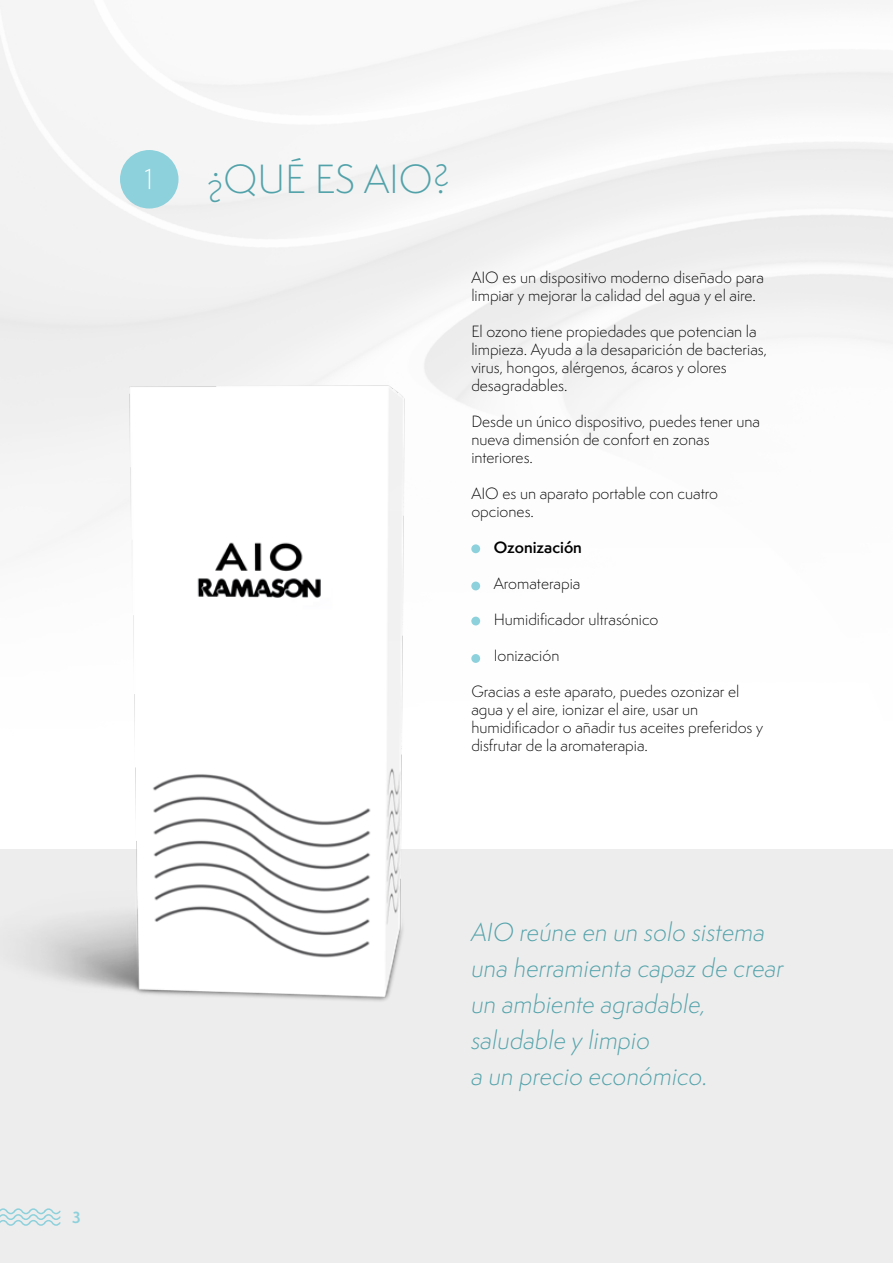
<style>
.page{position:relative;width:893px;height:1263px;background:#fff}
.page>*{position:absolute;margin:0;border:0;box-sizing:border-box;transform-origin:0 0}
.t1{font:300 37.5px "Semplicita Pro";color:#52a2aa}
.t2{font:300 26.4px "Semplicita Pro";color:#fff}
.t3{font:italic 300 24px/36px "Semplicita Pro";color:#52a2aa}
.t4{font:300 15px/18px "Semplicita Pro";color:#000}
.t5{font:600 15px "Semplicita Pro";color:#000}
.t6{font:700 15px "Semplicita Pro";color:#8dd1dc}
</style>
<div class="page">
<div style="left:0;top:850px;width:893px;height:413px;background:#ededed"></div>
<div style="left:120px;top:150px;width:59px;height:58px;background:#8dd1dc;border-radius:50%"></div>
<div style="left:471px;top:544px;width:9px;height:9px;background:#8dd1dc;border-radius:50%"></div>
<div style="left:471px;top:582px;width:9px;height:8px;background:#8dd1dc;border-radius:50%"></div>
<div style="left:471px;top:617px;width:9px;height:8px;background:#8dd1dc;border-radius:50%"></div>
<div style="left:471px;top:654px;width:9px;height:9px;background:#8dd1dc;border-radius:50%"></div>
<img style="left:0;top:371px;width:433px;height:630px">
<svg style="left:0;top:1208px;width:61px;height:18px"></svg>
<h2 class="t2" style="left:144px;top:161px;width:10px">1</h2>
<h1 class="t1" style="left:206px;top:154px;width:245px">¿QUÉ ES AIO?</h1>
<p class="t4" style="left:471px;top:268px;width:294px">AIO es un dispositivo moderno diseñado para limpiar y mejorar la calidad del agua y el aire.</p>
<p class="t4" style="left:471px;top:322px;width:297px">El ozono tiene propiedades que potencian la limpieza. Ayuda a la desaparición de bacterias, virus, hongos, alérgenos, ácaros y olores desagradables.</p>
<p class="t4" style="left:471px;top:412px;width:290px">Desde un único dispositivo, puedes tener una nueva dimensión de confort en zonas interiores.</p>
<p class="t4" style="left:471px;top:484px;width:248px">AIO es un aparato portable con cuatro opciones.</p>
<p class="t5" style="left:494px;top:536px;width:90px">Ozonización</p>
<p class="t4" style="left:494px;top:574px;width:88px">Aromaterapia</p>
<p class="t4" style="left:494px;top:610px;width:166px">Humidificador ultrasónico</p>
<p class="t4" style="left:494px;top:646px;width:67px">Ionización</p>
<p class="t4" style="left:471px;top:682px;width:293px">Gracias a este aparato, puedes ozonizar el agua y el aire, ionizar el aire, usar un humidificador o añadir tus aceites preferidos y disfrutar de la aromaterapia.</p>
<p class="t6" style="left:72px;top:1206px;width:10px">3</p>
<h3 class="t3" style="left:471px;top:914px;width:314px">AIO reúne en un solo sistema una herramienta capaz de crear un ambiente agradable, saludable y limpio<br>a un precio económico.</h3>
</div>
